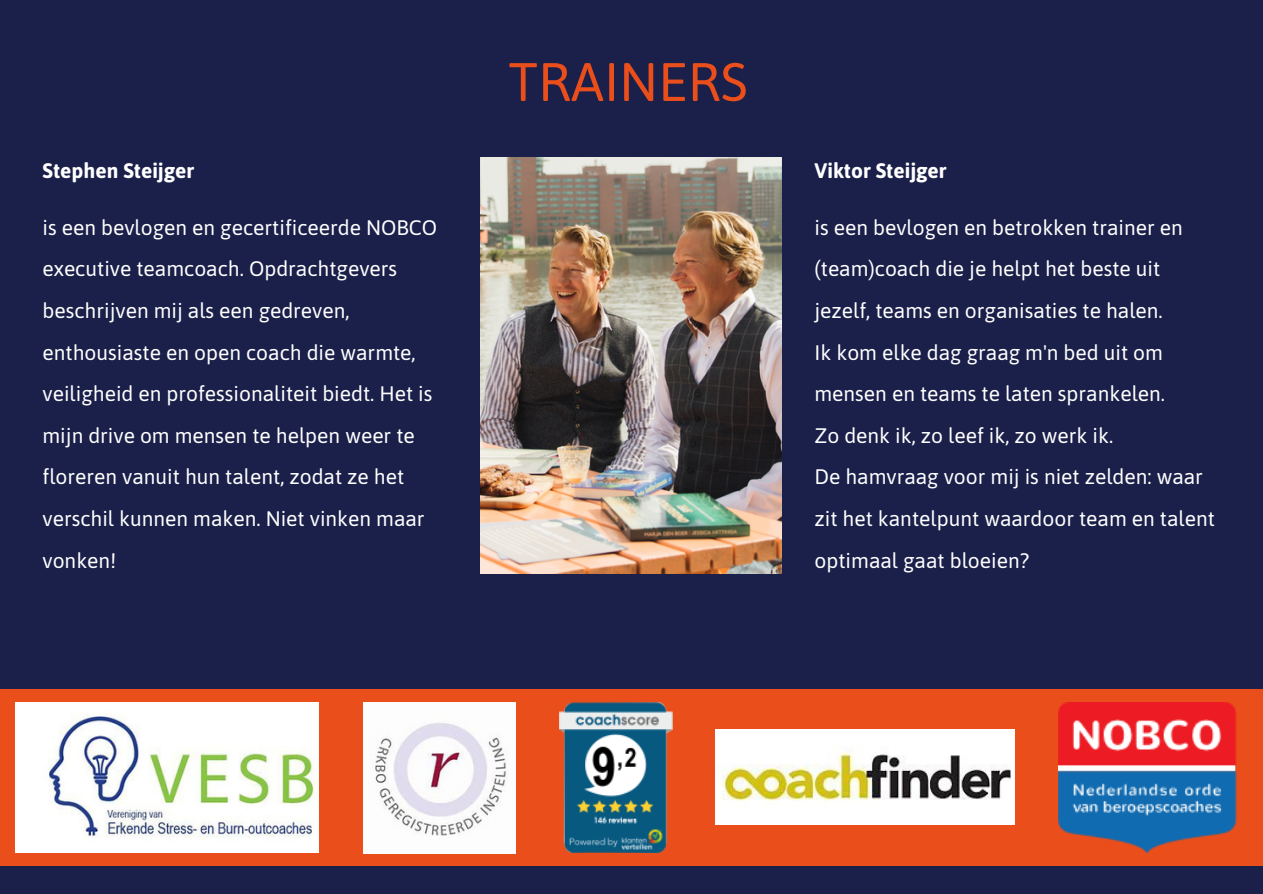
<style>
.page{position:relative;width:1263px;height:894px;background:#fff}
.page>*{position:absolute;margin:0;border:0;box-sizing:border-box;transform-origin:0 0}
.t1{font:54px "Asap";color:#e94e1b}
.t2{font:21px/41.7px "Asap";color:#fff}
.t3{font:700 21px "Asap";color:#fff}
</style>
<div class="page">
<div style="left:0;top:0;width:1263px;height:893px;background:#1a204a"></div>
<img style="left:480px;top:157px;width:301px;height:416px">
<div style="left:0;top:689px;width:1263px;height:176px;background:#e94e1b"></div>
<img style="left:559px;top:702px;width:113px;height:150px">
<img style="left:1058px;top:702px;width:179px;height:150px">
<img style="left:15px;top:702px;width:304px;height:150px">
<img style="left:716px;top:729px;width:299px;height:95px">
<img style="left:363px;top:702px;width:153px;height:151px">
<p class="t1" style="left:508px;top:50px;width:241px">TRAINERS</p>
<p class="t3" style="left:43px;top:158px;width:153px">Stephen Steijger</p>
<p class="t3" style="left:814px;top:158px;width:134px">Viktor Steijger</p>
<h2 class="t2" style="left:43px;top:206px;width:396px">is een bevlogen en gecertificeerde NOBCO executive teamcoach. Opdrachtgevers beschrijven mij als een gedreven, enthousiaste en open coach die warmte, veiligheid en professionaliteit biedt. Het is mijn drive om mensen te helpen weer te floreren vanuit hun talent, zodat ze het verschil kunnen maken. Niet vinken maar vonken!</h2>
<p class="t2" style="left:814px;top:206px;width:370px">is een bevlogen en betrokken trainer en (team)coach die je helpt het beste uit jezelf, teams en organisaties te halen.</p>
<h1 class="t2" style="left:814px;top:331px;width:352px">Ik kom elke dag graag m'n bed uit om mensen en teams te laten sprankelen.</h1>
<p class="t2" style="left:814px;top:414px;width:300px">Zo denk ik, zo leef ik, zo werk ik.</p>
<h2 class="t2" style="left:814px;top:456px;width:402px">De hamvraag voor mij is niet zelden: waar zit het kantelpunt waardoor team en talent optimaal gaat bloeien?</h2>
</div>
